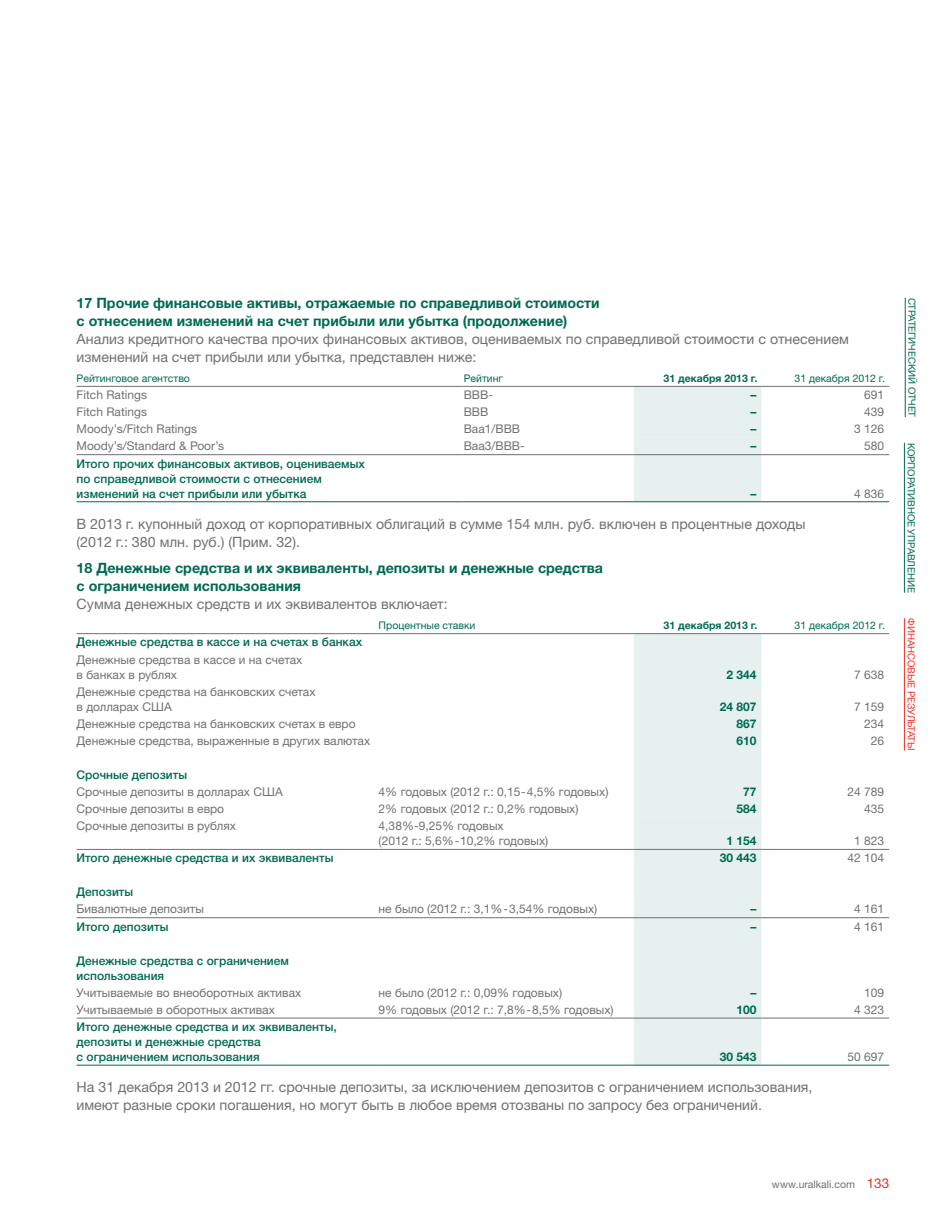
<style>
.page{position:relative;width:936px;height:1212px;background:#fff}
.page>*{position:absolute;margin:0;border:0;box-sizing:border-box;transform-origin:0 0}
.t1{font:14.25px/18px "Helvetica Neue LTW1 G";color:#717073}
.t2{font:700 14.25px/18px "Helvetica Neue LTW1 G";color:#006a51}
.t3{font:12px/15px "Helvetica Neue LTW1 G";color:#717073}
.t4{font:500 12px/15px "Helvetica Neue LTW1 G";color:#006a51}
.t5{font:700 12px "Helvetica Neue LTW1 G";color:#006a51}
.t6{font:10.5px "Helvetica Neue LTW1 G";color:#006a51}
.t7{font:700 10.5px "Helvetica Neue LTW1 G";color:#006a51}
.t8{font:10.5px "Helvetica Neue LTW1 G";color:#717073}
.t9{font:9.75px "Helvetica Neue LTW1 G";letter-spacing:-.01em;color:#006a51}
.t10{font:9.75px "Helvetica Neue LTW1 G";letter-spacing:-.01em;color:#ee3124}
.s1{font-size:13.5px;color:#ee3124}
</style>
<div class="page">
<hr style="left:904px;top:298px;width:1px;height:119px;background:#006a51">
<hr style="left:903px;top:443px;width:1px;height:150px;background:#006a51">
<hr style="left:903px;top:618px;width:1px;height:132px;background:#ee3124">
<div style="left:634px;top:387px;width:127px;height:114px;background:#e6f0ee"></div>
<hr style="left:77px;top:386px;width:386px;height:1px;background:#717073">
<hr style="left:463px;top:386px;width:171px;height:1px;background:#717073">
<hr style="left:634px;top:386px;width:127px;height:1px;background:#717073">
<hr style="left:761px;top:386px;width:128px;height:1px;background:#717073">
<hr style="left:77px;top:454px;width:386px;height:1px;background:#717073">
<hr style="left:463px;top:454px;width:171px;height:1px;background:#717073">
<hr style="left:634px;top:454px;width:127px;height:1px;background:#717073">
<hr style="left:761px;top:454px;width:128px;height:1px;background:#717073">
<hr style="left:77px;top:501px;width:386px;height:1px;background:#006a51">
<hr style="left:463px;top:501px;width:171px;height:1px;background:#006a51">
<hr style="left:634px;top:501px;width:127px;height:1px;background:#006a51">
<hr style="left:761px;top:501px;width:128px;height:1px;background:#006a51">
<div style="left:634px;top:634px;width:127px;height:183px;background:#e6f0ee"></div>
<div style="left:634px;top:817px;width:127px;height:248px;background:#e6f0ee"></div>
<hr style="left:77px;top:633px;width:301px;height:1px;background:#717073">
<hr style="left:378px;top:633px;width:256px;height:1px;background:#717073">
<hr style="left:634px;top:633px;width:127px;height:1px;background:#717073">
<hr style="left:761px;top:633px;width:128px;height:1px;background:#717073">
<hr style="left:77px;top:849px;width:301px;height:1px;background:#717073">
<hr style="left:378px;top:849px;width:256px;height:1px;background:#717073">
<hr style="left:634px;top:849px;width:127px;height:1px;background:#717073">
<hr style="left:761px;top:849px;width:128px;height:1px;background:#717073">
<hr style="left:77px;top:917px;width:301px;height:1px;background:#717073">
<hr style="left:378px;top:917px;width:256px;height:1px;background:#717073">
<hr style="left:634px;top:917px;width:127px;height:1px;background:#717073">
<hr style="left:761px;top:917px;width:128px;height:1px;background:#717073">
<hr style="left:77px;top:1018px;width:301px;height:1px;background:#717073">
<hr style="left:378px;top:1018px;width:256px;height:1px;background:#717073">
<hr style="left:634px;top:1018px;width:127px;height:1px;background:#717073">
<hr style="left:761px;top:1018px;width:128px;height:1px;background:#717073">
<hr style="left:77px;top:1065px;width:301px;height:1px;background:#006a51">
<hr style="left:378px;top:1065px;width:256px;height:1px;background:#006a51">
<hr style="left:634px;top:1065px;width:127px;height:1px;background:#006a51">
<hr style="left:761px;top:1065px;width:128px;height:1px;background:#006a51">
<p class="t2" style="left:77px;top:294px;width:524px">17 Прочие финансовые активы, отражаемые по справедливой стоимости с отнесением изменений на счет прибыли или убытка (продолжение)</p>
<p class="t1" style="left:77px;top:330px;width:773px">Анализ кредитного качества прочих финансовых активов, оцениваемых по справедливой стоимости с отнесением изменений на счет прибыли или убытка, представлен ниже:</p>
<p class="t6" style="left:77px;top:372px;width:115px">Рейтинговое агентство</p>
<p class="t6" style="left:463px;top:372px;width:41px">Рейтинг</p>
<p class="t7" style="left:663px;top:372px;width:95px">31 декабря 2013 г.</p>
<p class="t6" style="left:794px;top:372px;width:92px">31 декабря 2012 г.</p>
<p class="t3" style="left:77px;top:387px;width:72px">Fitch Ratings</p>
<p class="t3" style="left:463px;top:387px;width:31px">BBB-</p>
<p class="t5" style="left:750px;top:387px;width:7px">–</p>
<p class="t3" style="left:864px;top:387px;width:22px">691</p>
<p class="t3" style="left:77px;top:404px;width:72px">Fitch Ratings</p>
<p class="t3" style="left:463px;top:404px;width:26px">BBB</p>
<p class="t5" style="left:750px;top:405px;width:7px">–</p>
<p class="t3" style="left:864px;top:404px;width:22px">439</p>
<p class="t3" style="left:77px;top:421px;width:122px">Moody’s/Fitch Ratings</p>
<p class="t3" style="left:463px;top:421px;width:58px">Baa1/BBB</p>
<p class="t5" style="left:750px;top:422px;width:7px">–</p>
<p class="t3" style="left:854px;top:421px;width:32px">3 126</p>
<p class="t3" style="left:77px;top:439px;width:149px">Moody’s/Standard &amp; Poor’s</p>
<p class="t3" style="left:463px;top:439px;width:63px">Baa3/BBB-</p>
<p class="t5" style="left:750px;top:439px;width:7px">–</p>
<p class="t3" style="left:864px;top:439px;width:22px">580</p>
<p class="t4" style="left:77px;top:456px;width:290px">Итого прочих финансовых активов, оцениваемых по справедливой стоимости с отнесением изменений на счет прибыли или убытка</p>
<p class="t5" style="left:750px;top:486px;width:7px">–</p>
<p class="t3" style="left:854px;top:486px;width:32px">4 836</p>
<p class="t1" style="left:77px;top:514px;width:730px">В 2013 г. купонный доход от корпоративных облигаций в сумме 154 млн. руб. включен в процентные доходы (2012 г.: 380 млн. руб.) (Прим. 32).</p>
<p class="t2" style="left:77px;top:559px;width:528px">18 Денежные средства и их эквиваленты, депозиты и денежные средства с ограничением использования</p>
<p class="t1" style="left:77px;top:595px;width:372px">Сумма денежных средств и их эквивалентов включает:</p>
<p class="t6" style="left:378px;top:619px;width:98px">Процентные ставки</p>
<p class="t7" style="left:663px;top:619px;width:95px">31 декабря 2013 г.</p>
<p class="t6" style="left:794px;top:619px;width:92px">31 декабря 2012 г.</p>
<p class="t4" style="left:77px;top:635px;width:287px">Денежные средства в кассе и на счетах в банках</p>
<p class="t3" style="left:77px;top:652px;width:227px">Денежные средства в кассе и на счетах в банках в рублях</p>
<p class="t5" style="left:726px;top:667px;width:32px">2 344</p>
<p class="t3" style="left:854px;top:667px;width:32px">7 638</p>
<p class="t3" style="left:77px;top:684px;width:240px">Денежные средства на банковских счетах в долларах США</p>
<p class="t5" style="left:719px;top:699px;width:38px">24 807</p>
<p class="t3" style="left:854px;top:699px;width:32px">7 159</p>
<p class="t3" style="left:77px;top:716px;width:280px">Денежные средства на банковских счетах в евро</p>
<p class="t5" style="left:736px;top:716px;width:22px">867</p>
<p class="t3" style="left:864px;top:716px;width:22px">234</p>
<p class="t3" style="left:77px;top:733px;width:295px">Денежные средства, выраженные в других валютах</p>
<p class="t5" style="left:736px;top:733px;width:22px">610</p>
<p class="t3" style="left:870px;top:733px;width:15px">26</p>
<p class="t4" style="left:77px;top:767px;width:112px">Срочные депозиты</p>
<p class="t3" style="left:77px;top:784px;width:208px">Срочные депозиты в долларах США</p>
<p class="t3" style="left:378px;top:784px;width:231px">4% годовых (2012 г.: 0,15-4,5% годовых)</p>
<p class="t5" style="left:743px;top:784px;width:15px">77</p>
<p class="t3" style="left:847px;top:784px;width:38px">24 789</p>
<p class="t3" style="left:77px;top:801px;width:149px">Срочные депозиты в евро</p>
<p class="t3" style="left:378px;top:801px;width:201px">2% годовых (2012 г.: 0,2% годовых)</p>
<p class="t5" style="left:736px;top:801px;width:22px">584</p>
<p class="t3" style="left:864px;top:801px;width:22px">435</p>
<p class="t3" style="left:77px;top:818px;width:161px">Срочные депозиты в рублях</p>
<p class="t3" style="left:378px;top:818px;width:171px">4,38%-9,25% годовых<br>(2012 г.: 5,6%-10,2% годовых)</p>
<p class="t5" style="left:726px;top:833px;width:32px">1 154</p>
<p class="t3" style="left:854px;top:833px;width:32px">1 823</p>
<p class="t4" style="left:77px;top:850px;width:258px">Итого денежные средства и их эквиваленты</p>
<p class="t5" style="left:719px;top:850px;width:38px">30 443</p>
<p class="t3" style="left:847px;top:850px;width:38px">42 104</p>
<p class="t4" style="left:77px;top:885px;width:58px">Депозиты</p>
<p class="t3" style="left:77px;top:901px;width:129px">Бивалютные депозиты</p>
<p class="t3" style="left:378px;top:901px;width:220px">не было (2012 г.: 3,1%-3,54% годовых)</p>
<p class="t5" style="left:750px;top:902px;width:7px">–</p>
<p class="t3" style="left:854px;top:901px;width:32px">4 161</p>
<p class="t4" style="left:77px;top:919px;width:93px">Итого депозиты</p>
<p class="t5" style="left:750px;top:919px;width:7px">–</p>
<p class="t3" style="left:854px;top:919px;width:32px">4 161</p>
<p class="t4" style="left:77px;top:953px;width:214px">Денежные средства с ограничением использования</p>
<p class="t3" style="left:77px;top:985px;width:226px">Учитываемые во внеоборотных активах</p>
<p class="t3" style="left:378px;top:985px;width:185px">не было (2012 г.: 0,09% годовых)</p>
<p class="t5" style="left:750px;top:985px;width:7px">–</p>
<p class="t3" style="left:864px;top:985px;width:22px">109</p>
<p class="t3" style="left:77px;top:1002px;width:200px">Учитываемые в оборотных активах</p>
<p class="t3" style="left:378px;top:1002px;width:236px">9% годовых (2012 г.: 7,8%-8,5% годовых)</p>
<p class="t5" style="left:736px;top:1002px;width:22px">100</p>
<p class="t3" style="left:854px;top:1002px;width:32px">4 323</p>
<p class="t4" style="left:77px;top:1019px;width:262px">Итого денежные средства и их эквиваленты, депозиты и денежные средства<br>с ограничением использования</p>
<p class="t5" style="left:719px;top:1049px;width:38px">30 543</p>
<p class="t3" style="left:847px;top:1049px;width:38px">50 697</p>
<p class="t1" style="left:77px;top:1078px;width:737px">На 31 декабря 2013 и 2012 гг. срочные депозиты, за исключением депозитов с ограничением использования, имеют разные сроки погашения, но могут быть в любое время отозваны по запросу без ограничений.</p>
<p class="t9" style="left:918px;top:298px;width:121px;rotate:90deg">СТРАТЕГИЧЕСКИЙ ОТЧЕТ</p>
<p class="t9" style="left:917px;top:443px;width:151px;rotate:90deg">КОРПОРАТИВНОЕ УПРАВЛЕНИЕ</p>
<p class="t10" style="left:917px;top:618px;width:134px;rotate:90deg">ФИНАНСОВЫЕ РЕЗУЛЬТАТЫ</p>
<p class="t8" style="left:772px;top:1177px;width:119px">www.uralkali.com <span class="s1">133</span></p>
</div>
